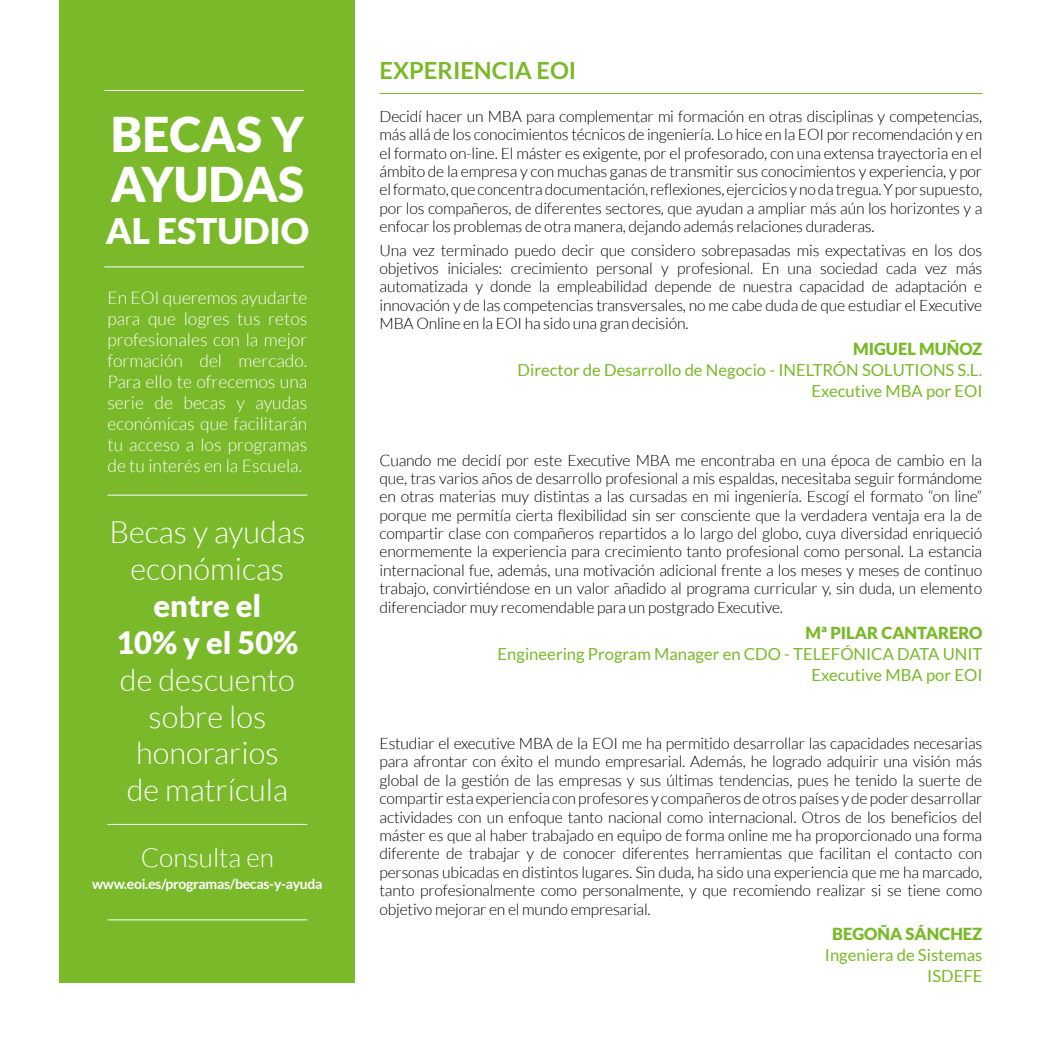
<style>
.page{position:relative;width:1042px;height:1042px;background:#fff}
.page>*{position:absolute;margin:0;border:0;box-sizing:border-box;transform-origin:0 0}
.t1{font:900 47.95px/50.1px "Lato";color:#fff}
.t2{font:900 35.35px "Lato";color:#fff}
.t3{font:300 30.8px/36.9px "Lato";color:#fff;text-align:center}
.t4{font:900 30.8px/36.9px "Lato";color:#fff;text-align:center}
.t5{font:300 26.25px "Lato";color:#fff}
.t6{font:700 23.62px "Lato";color:#7ab929}
.t7{font:300 17.5px/21px "Lato";color:#fff;text-align:justify}
.t8{font:16.62px/21px "Lato";color:#7ab929;text-align:right}
.t9{font:900 16.62px "Lato";color:#7ab929}
.t10{font:300 15.75px/18.4px "Lato";letter-spacing:-.015em;color:#000;text-align:justify}
.t11{font:700 14px "Lato";letter-spacing:-.02em;color:#fff}
</style>
<div class="page">
<hr style="left:379px;top:93px;width:603px;height:1px;background:#7ab929">
<div style="left:60px;top:0;width:295px;height:982px;background:#7ab929"></div>
<hr style="left:104px;top:90px;width:200px;height:1px;background:#fff">
<hr style="left:104px;top:266px;width:200px;height:1px;background:#fff">
<hr style="left:107px;top:495px;width:200px;height:1px;background:#fff">
<hr style="left:107px;top:824px;width:200px;height:1px;background:#fff">
<hr style="left:107px;top:919px;width:200px;height:1px;background:#fff">
<h1 class="t1" style="left:111px;top:108px;width:195px">BECAS Y<br>AYUDAS</h1>
<h2 class="t2" style="left:106px;top:211px;width:205px">AL ESTUDIO</h2>
<p class="t7" style="left:107px;top:287px;width:201px">En EOI queremos ayudarte para que logres tus retos profesionales con la mejor formación del mercado.<br>Para ello te ofrecemos una serie de becas y ayudas económicas que facilitarán tu acceso a los programas de tu interés en la Escuela.</p>
<h3 class="t3" style="left:110px;top:513px;width:197px">Becas y ayudas económicas</h3>
<h3 class="t4" style="left:116px;top:586px;width:184px">entre el<br>10% y el 50%</h3>
<h3 class="t3" style="left:120px;top:661px;width:176px">de descuento sobre los honorarios de matrícula</h3>
<h3 class="t5" style="left:141px;top:844px;width:135px">Consulta en</h3>
<p class="t11" style="left:92px;top:876px;width:232px">www.eoi.es/programas/becas-y-ayuda</p>
<h3 class="t6" style="left:379px;top:56px;width:198px">EXPERIENCIA EOI</h3>
<p class="t10" style="left:379px;top:107px;width:604px">Decidí hacer un MBA para complementar mi formación en otras disciplinas y competencias, más allá de los conocimientos técnicos de ingeniería. Lo hice en la EOI por recomendación y en el formato on-line. El máster es exigente, por el profesorado, con una extensa trayectoria en el ámbito de la empresa y con muchas ganas de transmitir sus conocimientos y experiencia, y por el formato, que concentra documentación, reflexiones, ejercicios y no da tregua. Y por supuesto, por los compañeros, de diferentes sectores, que ayudan a ampliar más aún los horizontes y a enfocar los problemas de otra manera, dejando además relaciones duraderas.</p>
<p class="t10" style="left:379px;top:241px;width:604px">Una vez terminado puedo decir que considero sobrepasadas mis expectativas en los dos objetivos iniciales: crecimiento personal y profesional. En una sociedad cada vez más automatizada y donde la empleabilidad depende de nuestra capacidad de adaptación e innovación y de las competencias transversales, no me cabe duda de que estudiar el Executive MBA Online en la EOI ha sido una gran decisión.</p>
<p class="t9" style="left:853px;top:339px;width:131px">MIGUEL MUÑOZ</p>
<p class="t8" style="left:518px;top:359px;width:466px">Director de Desarrollo de Negocio - INELTRÓN SOLUTIONS S.L.<br>Executive MBA por EOI</p>
<p class="t10" style="left:379px;top:451px;width:604px">Cuando me decidí por este Executive MBA me encontraba en una época de cambio en la que, tras varios años de desarrollo profesional a mis espaldas, necesitaba seguir formándome en otras materias muy distintas a las cursadas en mi ingeniería. Escogí el formato “on line” porque me permitía cierta flexibilidad sin ser consciente que la verdadera ventaja era la de compartir clase con compañeros repartidos a lo largo del globo, cuya diversidad enriqueció enormemente la experiencia para crecimiento tanto profesional como personal. La estancia internacional fue, además, una motivación adicional frente a los meses y meses de continuo trabajo, convirtiéndose en un valor añadido al programa curricular y, sin duda, un elemento diferenciador muy recomendable para un postgrado Executive.</p>
<p class="t9" style="left:805px;top:623px;width:178px">Mª PILAR CANTARERO</p>
<p class="t8" style="left:498px;top:643px;width:486px">Engineering Program Manager en CDO - TELEFÓNICA DATA UNIT<br>Executive MBA por EOI</p>
<p class="t10" style="left:379px;top:734px;width:604px">Estudiar el executive MBA de la EOI me ha permitido desarrollar las capacidades necesarias para afrontar con éxito el mundo empresarial. Además, he logrado adquirir una visión más global de la gestión de las empresas y sus últimas tendencias, pues he tenido la suerte de compartir esta experiencia con profesores y compañeros de otros países y de poder desarrollar actividades con un enfoque tanto nacional como internacional. Otros de los beneficios del máster es que al haber trabajado en equipo de forma online me ha proporcionado una forma diferente de trabajar y de conocer diferentes herramientas que facilitan el contacto con personas ubicadas en distintos lugares. Sin duda, ha sido una experiencia que me ha marcado, tanto profesionalmente como personalmente, y que recomiendo realizar si se tiene como objetivo mejorar en el mundo empresarial.</p>
<p class="t9" style="left:832px;top:924px;width:152px">BEGOÑA SÁNCHEZ</p>
<p class="t8" style="left:825px;top:945px;width:159px">Ingeniera de Sistemas<br>ISDEFE</p>
</div>
